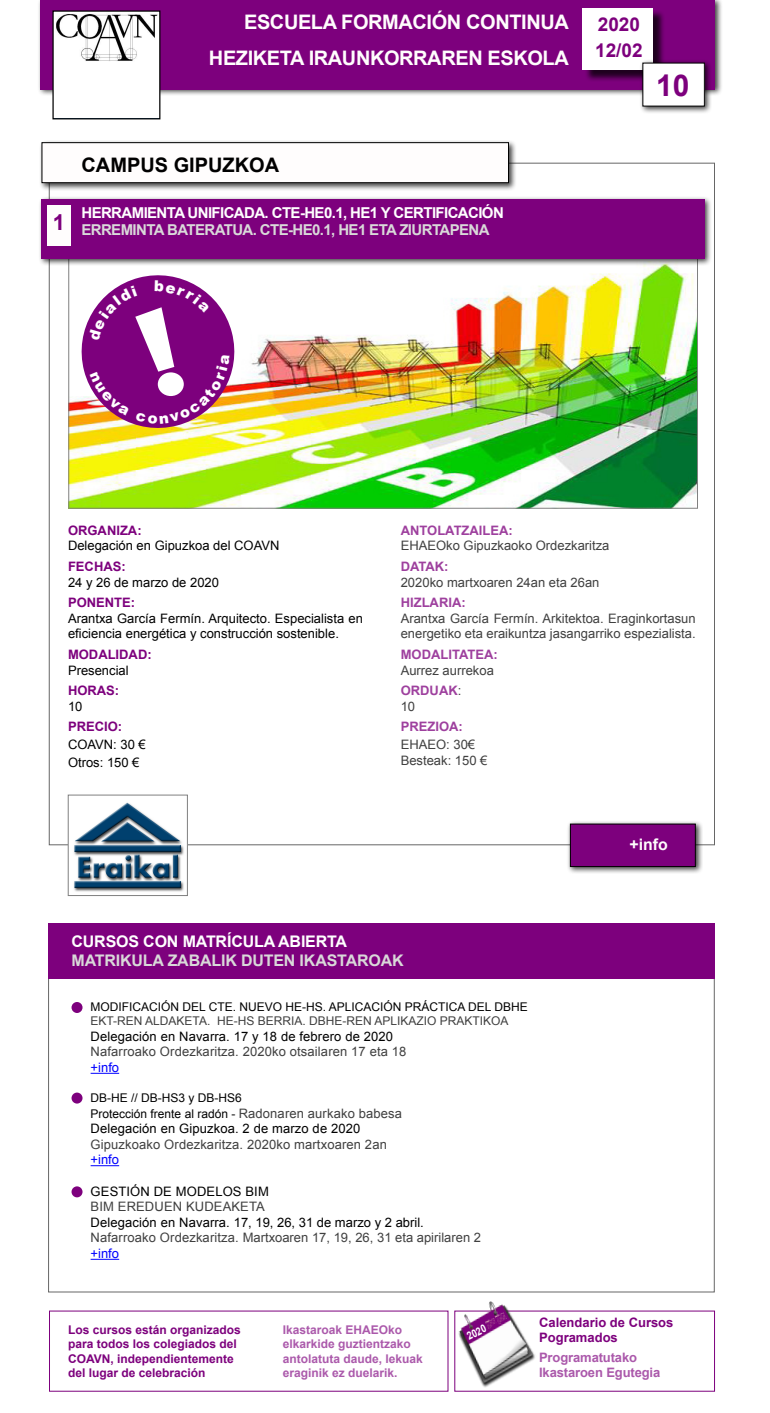
<style>
.page{position:relative;width:770px;height:1413px;background:#fff}
.page>*{position:absolute;margin:0;border:0;box-sizing:border-box;transform-origin:0 0}
.t1{font:700 30px "Arial";color:#7d007d}
.t2{font:700 20px/36px "Arial";letter-spacing:-.02em;color:#fffdfd;text-align:right}
.t3{font:700 20px "Arial";color:#000}
.t4{font:700 19px/25.9px "Arial";color:#7d007d}
.t5{font:700 16px "Arial";letter-spacing:-.01em;color:#d9d9d9}
.t6{font:700 16px "Arial";letter-spacing:-.01em;color:#fff}
.t7{font:700 15.9px "Arial";color:#fffdfd}
.t8{font:700 15px/17px "Arial";letter-spacing:-.04em;color:#fff}
.t9{font:13px/15.6px "Arial";color:#404040}
.t10{font:13px/15.6px "Arial";color:#000}
.t11{font:700 13px/15px "Arial";color:#7d007d}
.t12{font:700 13px "Arial";color:#9e409e}
.t13{font:700 13px/15px "Arial";letter-spacing:-.01em;color:#ab59ab}
.t14{font:13px "Arial";color:#00f}
.t15{font:12px/15.6px "Arial";color:#000}
.t16{font:700 12px/14.4px "Arial";color:#7d007d}
.t17{font:700 12px/14.4px "Arial";color:#ab59ab}
.t18{font:12px "Arial";color:#404040}
.t19{font:700 10.9px "Arial";color:#fff;scale:.84 1}
.s1{color:#d9d9d9}
.s2{font-weight:700;color:#9e409e}
.s3{font-size:13px;color:#404040}
</style>
<div class="page">
<img style="left:71px;top:267px;width:625px;height:239px">
<div style="left:38px;top:196px;width:674px;height:71px;background:#000;opacity:.75"></div>
<div style="left:41px;top:199px;width:664px;height:60px;background:#7d007d"></div>
<div style="left:39px;top:140px;width:478px;height:52px;background:#000;opacity:.75"></div>
<div style="left:42px;top:143px;width:466px;height:40px;background:#fffdfd"></div>
<div style="left:41px;top:142px;width:468px;height:41px;border:1px solid #000"></div>
<div style="left:47px;top:205px;width:24px;height:41px;background:#fffdfd"></div>
<img style="left:454px;top:1301px;width:87px;height:91px">
<div style="left:37px;top:0;width:686px;height:97px;background:#000;opacity:.75"></div>
<div style="left:41px;top:0;width:674px;height:89px;background:#7d007d"></div>
<div style="left:584px;top:10px;width:82px;height:72px;background:#000;opacity:.75"></div>
<div style="left:582px;top:8px;width:71px;height:61px;background:#fff"></div>
<div style="left:639px;top:59px;width:73px;height:55px;background:#000;opacity:.75"></div>
<div style="left:643px;top:63px;width:61px;height:43px;background:#fff"></div>
<div style="left:642px;top:63px;width:63px;height:44px;border:1px solid #000"></div>
<img style="left:54px;top:12px;width:104px;height:85px">
<div style="left:52px;top:10px;width:108px;height:109px;border:1px solid #000"></div>
<div style="left:567px;top:820px;width:136px;height:54px;background:#000;opacity:.75"></div>
<div style="left:570px;top:824px;width:125px;height:43px;background:#7d007d"></div>
<div style="left:570px;top:824px;width:126px;height:43px;border:1px solid #000"></div>
<img style="left:74px;top:802px;width:110px;height:90px">
<div style="left:68px;top:795px;width:120px;height:101px;border:1px solid #808080"></div>
<div style="left:48px;top:923px;width:667px;height:56px;background:#7d007d"></div>
<svg style="left:91px;top:1073px;width:28px;height:1px"></svg>
<svg style="left:91px;top:1165px;width:28px;height:1px"></svg>
<svg style="left:91px;top:1259px;width:28px;height:1px"></svg>
<div style="left:72px;top:1002px;width:11px;height:11px;background:#7d007d;border-radius:50%"></div>
<div style="left:72px;top:1093px;width:11px;height:11px;background:#7d007d;border-radius:50%"></div>
<div style="left:72px;top:1186px;width:11px;height:11px;background:#7d007d;border-radius:50%"></div>
<svg style="left:74px;top:267px;width:168px;height:169px"></svg>
<h2 class="t2" style="left:209px;top:4px;width:361px">ESCUELA FORMACIÓN CONTINUA<br>HEZIKETA IRAUNKORRAREN ESKOLA</h2>
<h3 class="t4" style="left:595px;top:12px;width:49px">2020<br>12/02</h3>
<h1 class="t1" style="left:656px;top:65px;width:35px">10</h1>
<h2 class="t3" style="left:81px;top:151px;width:199px">CAMPUS GIPUZKOA</h2>
<p class="t8" style="left:53px;top:205px;width:453px;text-indent:29px">HERRAMIENTA UNIFICADA. CTE-HE0.1, HE1 Y CERTIFICACIÓN<br><sup>1</sup> <span class="s1">ERREMINTA BATERATUA. CTE-HE0.1, HE1 ETA ZIURTAPENA</span></p>
<p class="t11" style="left:68px;top:523px;width:75px">ORGANIZA:</p>
<p class="t10" style="left:68px;top:538px;width:213px">Delegación en Gipuzkoa del COAVN</p>
<p class="t11" style="left:68px;top:559px;width:59px">FECHAS:</p>
<p class="t10" style="left:68px;top:574px;width:153px">24 y 26 de marzo de 2020</p>
<p class="t11" style="left:68px;top:596px;width:69px">PONENTE:</p>
<p class="t10" style="left:68px;top:611px;width:296px">Arantxa García Fermín. Arquitecto. Especialista en eficiencia energética y construcción sostenible.</p>
<p class="t11" style="left:68px;top:647px;width:85px">MODALIDAD:</p>
<p class="t10" style="left:68px;top:662px;width:62px">Presencial</p>
<p class="t11" style="left:68px;top:684px;width:53px">HORAS:</p>
<p class="t10" style="left:68px;top:699px;width:16px">10</p>
<p class="t11" style="left:68px;top:720px;width:56px">PRECIO:</p>
<p class="t10" style="left:68px;top:736px;width:79px;line-height:17.6px">COAVN: 30 €<br>Otros: 150 €</p>
<p class="t12" style="left:401px;top:522px;width:114px">ANTOLATZAILEA:</p>
<p class="t9" style="left:401px;top:538px;width:210px">EHAEOko Gipuzkaoko Ordezkaritza</p>
<p class="t12" style="left:401px;top:558px;width:49px">DATAK:</p>
<p class="t9" style="left:401px;top:574px;width:200px">2020ko martxoaren 24an eta 26an</p>
<p class="t12" style="left:401px;top:594px;width:66px">HIZLARIA:</p>
<p class="t9" style="left:401px;top:611px;width:296px">Arantxa García Fermín. Arkitektoa. Eraginkortasun energetiko eta eraikuntza jasangarriko espezialista.</p>
<p class="t12" style="left:401px;top:646px;width:98px">MODALITATEA:</p>
<p class="t9" style="left:401px;top:660px;width:95px;line-height:20.6px">Aurrez aurrekoa<br><span class="s2">ORDUAK</span>:</p>
<p class="t9" style="left:401px;top:699px;width:16px">10</p>
<p class="t12" style="left:401px;top:718px;width:64px">PREZIOA:</p>
<p class="t9" style="left:401px;top:737px;width:88px">EHAEO: 30€<br>Besteak: 150 €</p>
<p class="t7" style="left:630px;top:834px;width:40px">+info</p>
<p class="t6" style="left:72px;top:931px;width:277px">CURSOS CON MATRÍCULA ABIERTA</p>
<p class="t5" style="left:72px;top:950px;width:334px">MATRIKULA ZABALIK DUTEN IKASTAROAK</p>
<p class="t15" style="left:91px;top:999px;width:439px">MODIFICACIÓN DEL CTE. NUEVO HE-HS. APLICACIÓN PRÁCTICA DEL DBHE</p>
<p class="t18" style="left:91px;top:1013px;width:419px">EKT-REN ALDAKETA. HE-HS BERRIA. DBHE-REN APLIKAZIO PRAKTIKOA</p>
<p class="t10" style="left:91px;top:1029px;width:304px">Delegación en Navarra. 17 y 18 de febrero de 2020</p>
<p class="t9" style="left:91px;top:1044px;width:317px">Nafarroako Ordezkaritza. 2020ko otsailaren 17 eta 18</p>
<p class="t14" style="left:91px;top:1059px;width:30px">+info</p>
<p class="t15" style="left:91px;top:1090px;width:313px">DB-HE // DB-HS3 y DB-HS6<br>Protección frente al radón - <span class="s3">Radonaren aurkako babesa</span></p>
<p class="t10" style="left:91px;top:1121px;width:271px">Delegación en Gipuzkoa. 2 de marzo de 2020</p>
<p class="t9" style="left:91px;top:1137px;width:298px">Gipuzkoako Ordezkaritza. 2020ko martxoaren 2an</p>
<p class="t14" style="left:91px;top:1151px;width:30px">+info</p>
<p class="t10" style="left:91px;top:1183px;width:180px">GESTIÓN DE MODELOS BIM</p>
<p class="t9" style="left:91px;top:1199px;width:176px">BIM EREDUEN KUDEAKETA</p>
<p class="t10" style="left:91px;top:1215px;width:335px">Delegación en Navarra. 17, 19, 26, 31 de marzo y 2 abril.</p>
<p class="t9" style="left:91px;top:1230px;width:392px">Nafarroako Ordezkaritza. Martxoaren 17, 19, 26, 31 eta apirilaren 2</p>
<p class="t14" style="left:91px;top:1245px;width:30px">+info</p>
<p class="t16" style="left:68px;top:1323px;width:174px">Los cursos están organizados para todos los colegiados del<br>COAVN, independientemente del lugar de celebración</p>
<p class="t17" style="left:283px;top:1323px;width:142px">Ikastaroak EHAEOko elkarkide guztientzako antolatuta daude, lekuak eraginik ez duelarik.</p>
<p class="t19" style="left:464px;top:1331px;width:26px;rotate:-28deg">2020</p>
<p class="t11" style="left:539px;top:1315px;width:136px">Calendario de Cursos<br>Pogramados</p>
<p class="t13" style="left:539px;top:1350px;width:123px">Programatutako<br>Ikastaroen Egutegia</p>
</div>
